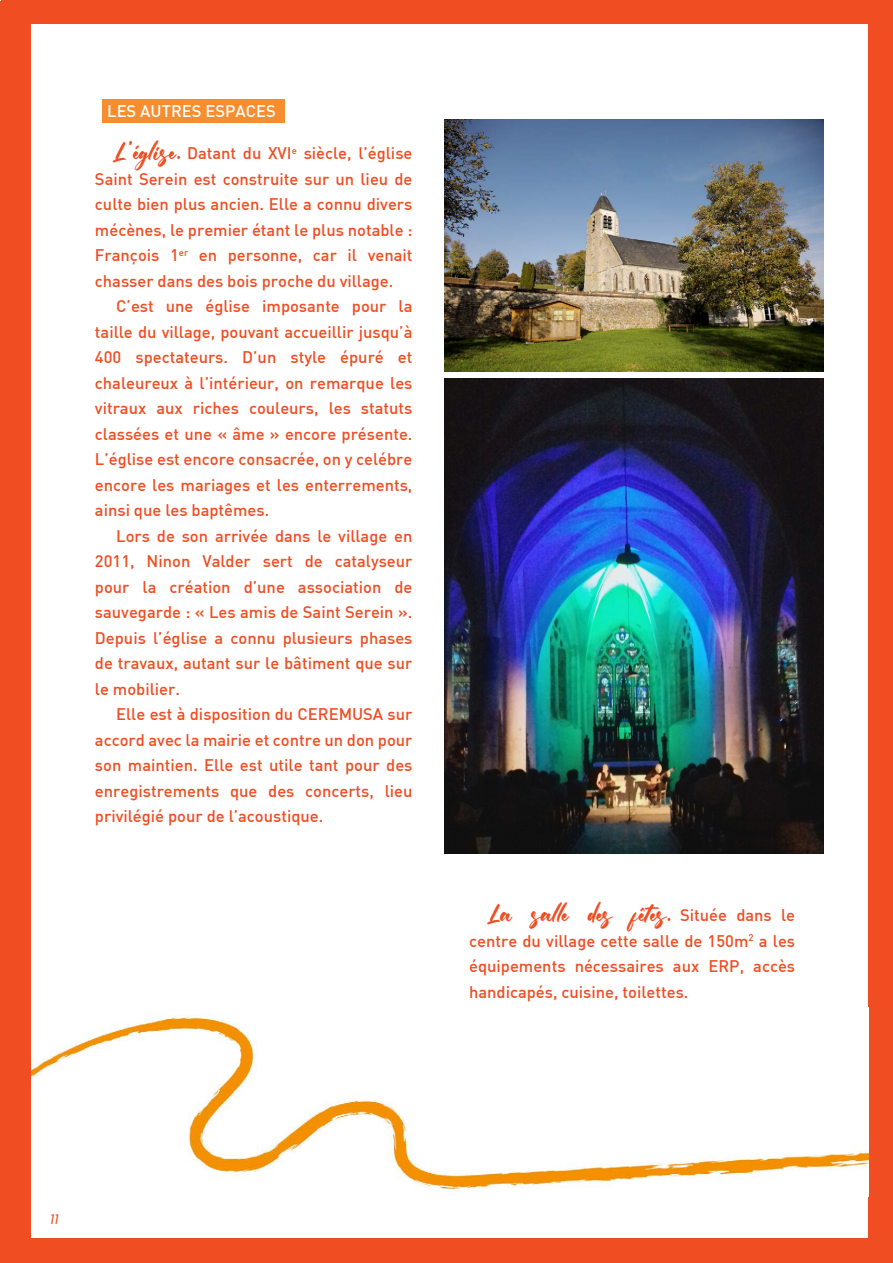
<style>
.page{position:relative;width:893px;height:1263px;background:#fff}
.page>*{position:absolute;margin:0;border:0;box-sizing:border-box;transform-origin:0 0}
.t1{font:28.5px "Bartolome";color:#f04d22}
.t2{font:500 16.5px/25.5px "DIN";color:#f04d22;text-align:justify}
.t3{font:500 16.5px "DIN";color:#fff}
.t4{font:italic 13.5px "Poppins";color:#f04d22}
.s1{font-family:"Bartolome";font-weight:400;font-size:28.5px}
.s2{font-family:"DIN";font-weight:500;font-size:16.5px}
</style>
<div class="page">
<div style="left:1px;top:0;width:892px;height:24px;background:#f04d22"></div>
<div style="left:868px;top:0;width:25px;height:1261px;background:#f04d22"></div>
<div style="left:1px;top:1238px;width:892px;height:25px;background:#f04d22"></div>
<div style="left:102px;top:99px;width:182px;height:24px;background:#f68e30"></div>
<img style="left:445px;top:119px;width:378px;height:253px">
<img style="left:445px;top:379px;width:378px;height:474px">
<img style="left:30px;top:1008px;width:838px;height:188px">
<div style="left:0;top:1px;width:30px;height:1262px;background:#f04d22"></div>
<p class="t3" style="left:107px;top:101px;width:170px">LES AUTRES ESPACES</p>
<p class="t2" style="left:95px;top:140px;width:319px;text-indent:21px"><span class="s1">L’église.</span> Datant du XVI<sup>e</sup> siècle, l’église Saint Serein est construite sur un lieu de culte bien plus ancien. Elle a connu divers mécènes, le premier étant le plus notable :<br>François 1<sup>er</sup> en personne, car il venait chasser dans des bois proche du village.</p>
<p class="t2" style="left:95px;top:293px;width:319px;text-indent:21px">C’est une église imposante pour la taille du village, pouvant accueillir jusqu’à 400 spectateurs. D’un style épuré et chaleureux à l’intérieur, on remarque les vitraux aux riches couleurs, les statuts classées et une « âme » encore présente.<br>L’église est encore consacrée, on y celébre encore les mariages et les enterrements, ainsi que les baptêmes.</p>
<p class="t2" style="left:95px;top:523px;width:319px;text-indent:21px">Lors de son arrivée dans le village en 2011, Ninon Valder sert de catalyseur pour la création d’une association de sauvegarde : « Les amis de Saint Serein ».<br>Depuis l’église a connu plusieurs phases de travaux, autant sur le bâtiment que sur le mobilier.</p>
<p class="t2" style="left:95px;top:701px;width:319px;text-indent:21px">Elle est à disposition du CEREMUSA sur accord avec la mairie et contre un don pour son maintien. Elle est utile tant pour des enregistrements que des concerts, lieu privilégié pour de l’acoustique.</p>
<h1 class="t1" style="left:490px;top:896px;width:306px">La salle des fêtes. <span class="s2">Située dans le</span></h1>
<p class="t2" style="left:469px;top:927px;width:327px">centre du village cette salle de 150m<sup>2</sup> a les équipements nécessaires aux ERP, accès handicapés, cuisine, toilettes.</p>
<p class="t4" style="left:50px;top:1211px;width:10px">11</p>
</div>
